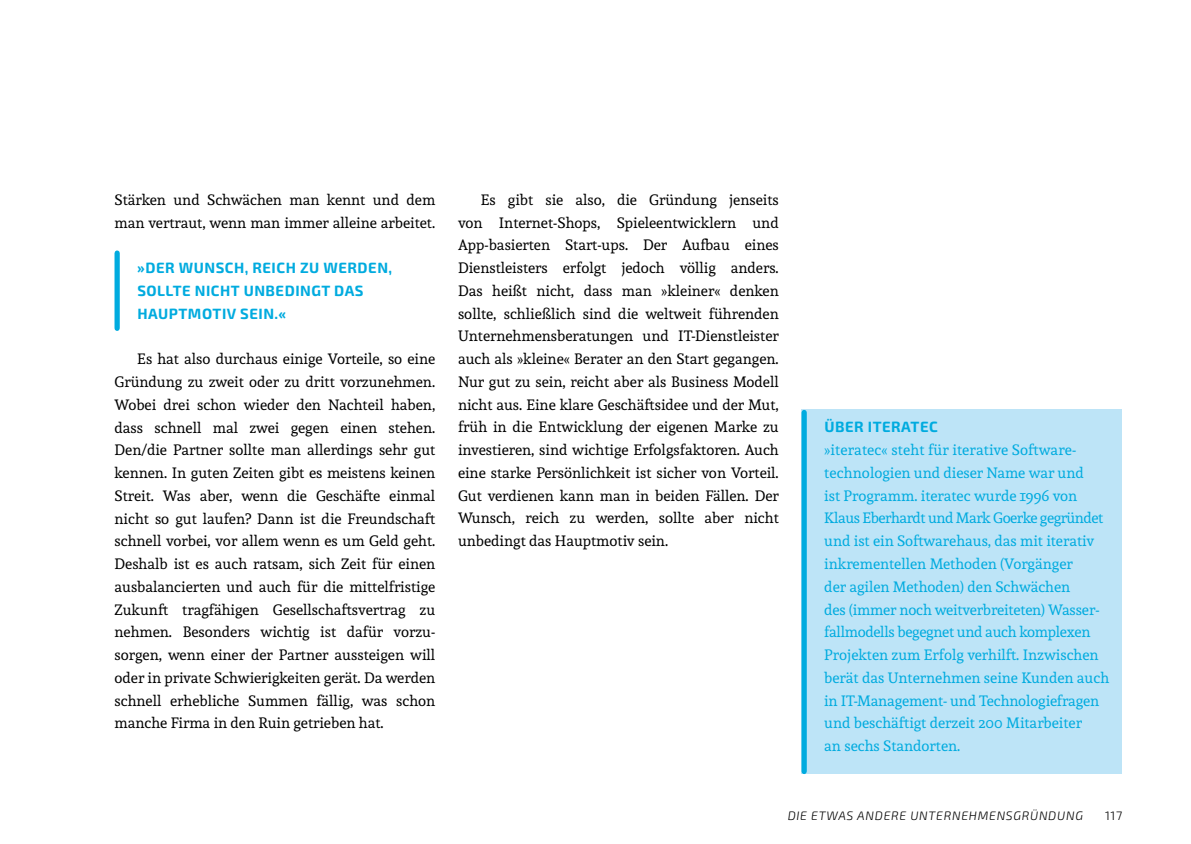
<style>
.page{position:relative;width:1191px;height:844px;background:#fff}
.page>*{position:absolute;margin:0;border:0;box-sizing:border-box;transform-origin:0 0}
.t1{font:14.88px/22.8px "Andada";color:#000;text-align:justify}
.t2{font:14.88px/22.8px "Andada";color:#00abdf}
.t3{font:700 14.88px/22.8px "Exo 2.0";letter-spacing:.035em;color:#00abdf}
.t4{font:italic 300 12.25px "Exo 2.0";letter-spacing:.06em;color:#000}
.t5{font:300 12.25px "Exo 2.0";color:#000}
</style>
<div class="page">
<div style="left:801px;top:410px;width:321px;height:364px;background:#bde4f7"></div>
<div style="left:801px;top:412px;width:5px;height:359px;background:#00abdf"></div>
<div style="left:114px;top:253px;width:6px;height:75px;background:#00abdf"></div>
<p class="t1" style="left:114px;top:188px;width:322px">Stärken und Schwächen man kennt und dem man vertraut, wenn man immer alleine arbeitet.</p>
<p class="t3" style="left:137px;top:257px;width:256px">»DER WUNSCH, REICH ZU WERDEN,<br>SOLLTE NICHT UNBEDINGT DAS<br>HAUPTMOTIV SEIN.«</p>
<p class="t1" style="left:114px;top:347px;width:322px;text-indent:23px">Es hat also durchaus einige Vorteile, so eine Gründung zu zweit oder zu dritt vorzunehmen.<br>Wobei drei schon wieder den Nachteil haben, dass schnell mal zwei gegen einen stehen.<br>Den/die Partner sollte man allerdings sehr gut kennen. In guten Zeiten gibt es meistens keinen Streit. Was aber, wenn die Geschäfte einmal nicht so gut laufen? Dann ist die Freundschaft schnell vorbei, vor allem wenn es um Geld geht.<br>Deshalb ist es auch ratsam, sich Zeit für einen ausbalancierten und auch für die mittelfristige Zukunft tragfähigen Gesellschaftsvertrag zu nehmen. Besonders wichtig ist dafür vorzu&shy;sorgen, wenn einer der Partner aussteigen will oder in private Schwierigkeiten gerät. Da werden schnell erhebliche Summen fällig, was schon manche Firma in den Ruin getrieben hat.</p>
<p class="t1" style="left:458px;top:188px;width:322px;text-indent:23px">Es gibt sie also, die Gründung jenseits von Internet-Shops, Spieleentwicklern und App-basierten Start-ups. Der Aufbau eines Dienstleisters erfolgt jedoch völlig anders.<br>Das heißt nicht, dass man »kleiner« denken sollte, schließlich sind die weltweit führenden Unternehmensberatungen und IT-Dienstleister auch als »kleine« Berater an den Start gegangen.<br>Nur gut zu sein, reicht aber als Business Modell nicht aus. Eine klare Geschäftsidee und der Mut, früh in die Entwicklung der eigenen Marke zu investieren, sind wichtige Erfolgsfaktoren. Auch eine starke Persönlichkeit ist sicher von Vorteil.<br>Gut verdienen kann man in beiden Fällen. Der Wunsch, reich zu werden, sollte aber nicht unbedingt das Hauptmotiv sein.</p>
<p class="t3" style="left:824px;top:416px;width:115px">ÜBER ITERATEC</p>
<p class="t2" style="left:824px;top:438px;width:286px">»iteratec« steht für iterative Software&shy;technologien und dieser Name war und<br>ist Programm. iteratec wurde 1996 von Klaus Eberhardt und Mark Goerke gegründet und ist ein Softwarehaus, das mit iterativ inkrementellen Methoden (Vorgänger<br>der agilen Methoden) den Schwächen<br>des (immer noch weitverbreiteten) Wasser&shy;fallmodells begegnet und auch komplexen Projekten zum Erfolg verhilft. Inzwischen berät das Unternehmen seine Kunden auch in IT-Management- und Technologiefragen und beschäftigt derzeit 200 Mitarbeiter<br>an sechs Standorten.</p>
<p class="t4" style="left:787px;top:808px;width:297px">DIE ETWAS ANDERE UNTERNEHMENSGRÜNDUNG</p>
<p class="t5" style="left:1105px;top:808px;width:19px">117</p>
</div>
